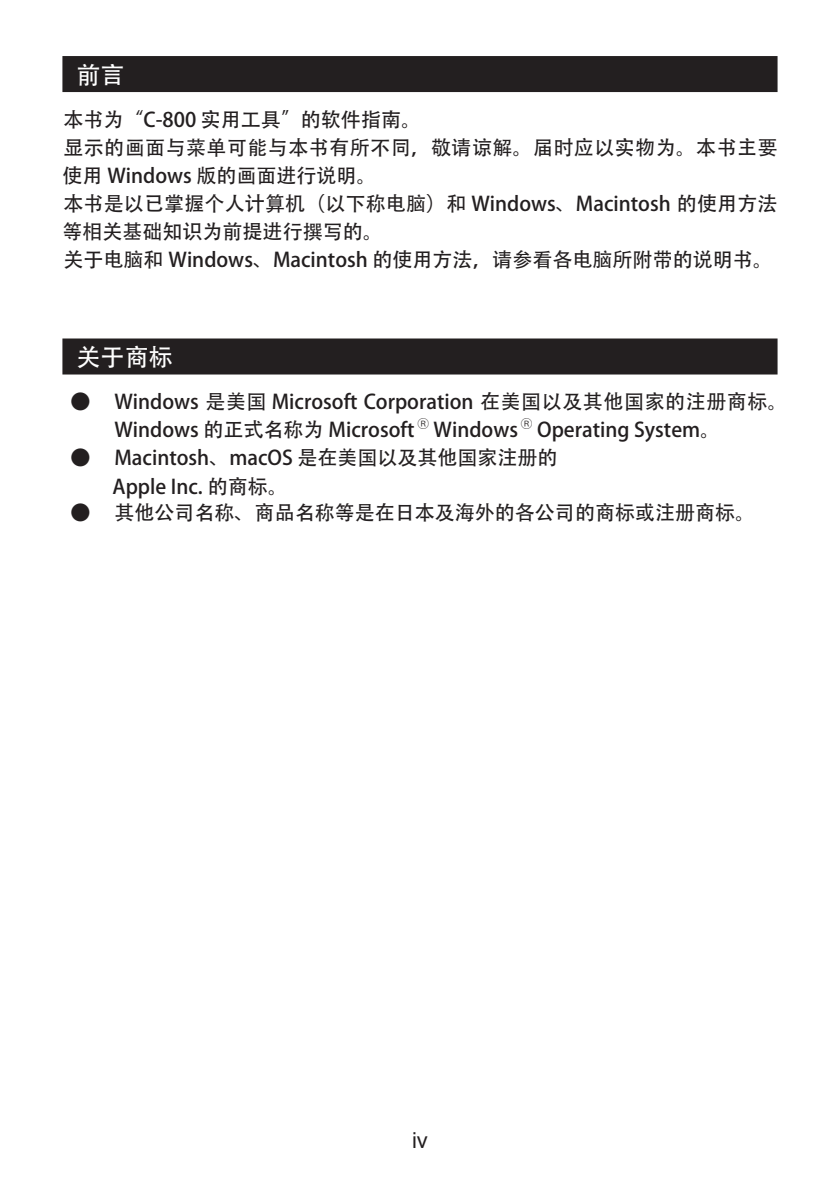
<style>
.page{position:relative;width:840px;height:1191px;background:#fff}
.page>*{position:absolute;margin:0;border:0;box-sizing:border-box;transform-origin:0 0}
.TocTitle{font:24px "Adobe Heiti Std";color:#fff}
.t1{font:22px "Arial";color:#231f20}
._06_protect_Text{font:20px/28px "Adobe Heiti Std";color:#231f20}
._06_protect_Text-2{font:20px/28px "Adobe Heiti Std";letter-spacing:.02em;color:#231f20}
._06_protect_Text_2{font:20px "Adobe Heiti Std";color:#231f20}
.t2{font:11.6px "Koz Go Pro";color:#231f20}
.s1{font-family:"Koz Go Pro";font-weight:300}
</style>
<div class="page">
<div style="left:62px;top:56px;width:715px;height:36px;background:#231f20"></div>
<div style="left:62px;top:338px;width:715px;height:36px;background:#231f20"></div>
<p class="TocTitle" style="left:77px;top:60px;width:49px">前言</p>
<p class="_06_protect_Text" style="left:63px;top:106px;width:359px">本书为“C-800 实用工具”的软件指南。</p>
<p class="_06_protect_Text-2" style="left:62px;top:134px;width:716px">显示的画面与菜单可能与本书有所不同，敬请谅解。届时应以实物为。本书主要使用 Windows 版的画面进行说明。</p>
<p class="_06_protect_Text" style="left:62px;top:190px;width:716px">本书是以已掌握个人计算机（以下称电脑）和 Windows、Macintosh 的使用方法等相关基础知识为前提进行撰写的。</p>
<p class="_06_protect_Text" style="left:63px;top:246px;width:710px">关于电脑和 Windows、Macintosh 的使用方法，请参看各电脑所附带的说明书。</p>
<p class="TocTitle" style="left:77px;top:343px;width:97px">关于商标</p>
<p class="_06_protect_Text" style="left:114px;top:388px;width:674px;text-indent:-44px"><span class="s1">●</span> Windows 是美国 Microsoft Corporation 在美国以及其他国家的注册商标。<br>Windows 的正式名称为 Microsoft</p>
<p class="t2" style="left:417px;top:416px;width:13px">Ⓡ</p>
<p class="_06_protect_Text" style="left:433px;top:416px;width:86px">Windows</p>
<p class="t2" style="left:520px;top:416px;width:13px">Ⓡ</p>
<p class="_06_protect_Text" style="left:537px;top:416px;width:184px">Operating System。</p>
<p class="_06_protect_Text" style="left:70px;top:444px;width:488px"><span class="s1">●</span> Macintosh、macOS 是在美国以及其他国家注册的</p>
<p class="_06_protect_Text_2" style="left:112px;top:474px;width:177px">Apple Inc. 的商标。</p>
<p class="_06_protect_Text" style="left:70px;top:498px;width:685px"><span class="s1">●</span> 其他公司名称、商品名称等是在日本及海外的各公司的商标或注册商标。</p>
<p class="t1" style="left:412px;top:1125px;width:17px">iv</p>
</div>
